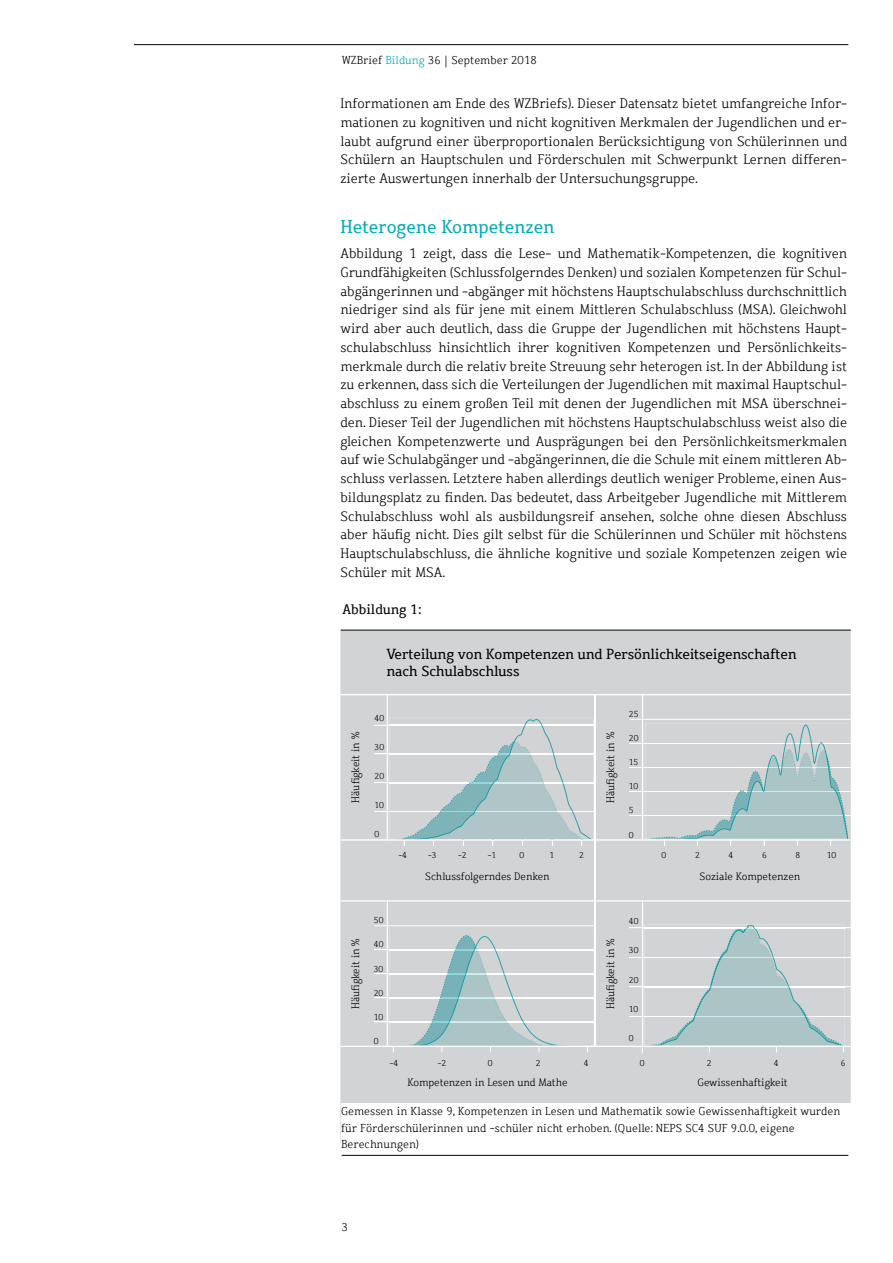
<style>
.page{position:relative;width:893px;height:1263px;background:#fff}
.page>*{position:absolute;margin:0;border:0;box-sizing:border-box;transform-origin:0 0}
.t1{font:18px "Dahrendorf";color:#00abb5}
.t2{font:14.25px/17.1px "Dahrendorf";letter-spacing:-.01em;color:#000}
.t3{font:300 13.5px/18.8px "Dahrendorf";color:#000;text-align:justify}
.t4{font:13.5px "Dahrendorf";color:#000}
.t5{font:300 11.25px/16.5px "Dahrendorf";letter-spacing:.01em;color:#000}
.t6{font:300 10.5px "Dahrendorf";color:#000}
.t7{font:300 8.4px "Dahrendorf";letter-spacing:.02em;color:#000}
.s1{color:#00abb5}
</style>
<div class="page">
<hr style="left:134px;top:44px;width:714px;height:1px;background:#000">
<div style="left:340px;top:630px;width:511px;height:512px;background:#d1d3d4"></div>
<hr style="left:374px;top:782px;width:221px;height:1px;background:#fff">
<hr style="left:374px;top:997px;width:221px;height:1px;background:#fff">
<hr style="left:629px;top:791px;width:222px;height:1px;background:#fff">
<hr style="left:629px;top:986px;width:222px;height:1px;background:#fff">
<hr style="left:374px;top:811px;width:221px;height:1px;background:#fff">
<hr style="left:374px;top:1022px;width:221px;height:1px;background:#fff">
<hr style="left:629px;top:815px;width:222px;height:1px;background:#fff">
<hr style="left:629px;top:1016px;width:222px;height:1px;background:#fff">
<hr style="left:374px;top:754px;width:221px;height:1px;background:#fff">
<hr style="left:374px;top:973px;width:221px;height:1px;background:#fff">
<hr style="left:629px;top:767px;width:222px;height:1px;background:#fff">
<hr style="left:629px;top:957px;width:222px;height:1px;background:#fff">
<hr style="left:374px;top:725px;width:221px;height:1px;background:#fff">
<hr style="left:374px;top:925px;width:221px;height:1px;background:#fff">
<hr style="left:629px;top:719px;width:222px;height:1px;background:#fff">
<hr style="left:374px;top:949px;width:221px;height:1px;background:#fff">
<hr style="left:629px;top:743px;width:222px;height:1px;background:#fff">
<hr style="left:629px;top:927px;width:222px;height:1px;background:#fff">
<hr style="left:387px;top:695px;width:1px;height:146px;background:#fff">
<hr style="left:594px;top:694px;width:2px;height:352px;background:#fff">
<hr style="left:387px;top:901px;width:1px;height:146px;background:#fff">
<hr style="left:642px;top:694px;width:1px;height:145px;background:#fff">
<hr style="left:642px;top:901px;width:1px;height:146px;background:#fff">
<hr style="left:340px;top:1046px;width:511px;height:1px;background:#fff">
<hr style="left:340px;top:900px;width:511px;height:1px;background:#fff">
<hr style="left:340px;top:694px;width:511px;height:1px;background:#fff">
<img style="left:389px;top:718px;width:204px;height:121px">
<img style="left:389px;top:782px;width:204px;height:1px">
<img style="left:389px;top:811px;width:204px;height:1px">
<img style="left:389px;top:754px;width:204px;height:1px">
<img style="left:389px;top:725px;width:204px;height:1px">
<img style="left:390px;top:930px;width:204px;height:115px">
<img style="left:390px;top:997px;width:204px;height:1px">
<img style="left:390px;top:1022px;width:204px;height:1px">
<img style="left:390px;top:973px;width:204px;height:1px">
<img style="left:390px;top:949px;width:204px;height:1px">
<img style="left:645px;top:723px;width:204px;height:116px">
<img style="left:645px;top:791px;width:204px;height:1px">
<img style="left:645px;top:815px;width:204px;height:1px">
<img style="left:645px;top:767px;width:204px;height:1px">
<img style="left:645px;top:743px;width:204px;height:1px">
<img style="left:644px;top:924px;width:200px;height:121px">
<img style="left:644px;top:986px;width:200px;height:1px">
<img style="left:644px;top:1016px;width:200px;height:1px">
<img style="left:644px;top:957px;width:200px;height:1px">
<img style="left:644px;top:927px;width:200px;height:1px">
<hr style="left:340px;top:839px;width:511px;height:2px;background:#fff">
<hr style="left:341px;top:630px;width:510px;height:1px;background:#000">
<div style="left:341px;top:1103px;width:512px;height:50px;background:#fff"></div>
<hr style="left:342px;top:1155px;width:506px;height:1px;background:#000">
<p class="t5" style="left:342px;top:52px;width:197px">WZBrief <span class="s1">Bildung</span> 36 | September 2018</p>
<p class="t3" style="left:340px;top:94px;width:508px">Informationen am Ende des WZBriefs). Dieser Datensatz bietet umfangreiche Infor&shy;mationen zu kognitiven und nicht kognitiven Merkmalen der Jugendlichen und er&shy;laubt aufgrund einer überproportionalen Berücksichtigung von Schülerinnen und Schülern an Hauptschulen und Förderschulen mit Schwerpunkt Lernen differen&shy;zierte Auswertungen innerhalb der Untersuchungsgruppe.</p>
<h1 class="t1" style="left:340px;top:216px;width:215px">Heterogene Kompetenzen</h1>
<p class="t3" style="left:340px;top:244px;width:508px">Abbildung 1 zeigt, dass die Lese- und Mathematik-Kompetenzen, die kognitiven Grundfähigkeiten (Schlussfolgerndes Denken) und sozialen Kompetenzen für Schul&shy;abgängerinnen und -abgänger mit höchstens Hauptschulabschluss durchschnittlich niedriger sind als für jene mit einem Mittleren Schulabschluss (MSA). Gleichwohl wird aber auch deutlich, dass die Gruppe der Jugendlichen mit höchstens Haupt&shy;schulabschluss hinsichtlich ihrer kognitiven Kompetenzen und Persönlichkeits&shy;merkmale durch die relativ breite Streuung sehr heterogen ist. In der Abbildung ist zu erkennen, dass sich die Verteilungen der Jugendlichen mit maximal Hauptschul&shy;abschluss zu einem großen Teil mit denen der Jugendlichen mit MSA überschnei&shy;den. Dieser Teil der Jugendlichen mit höchstens Hauptschulabschluss weist also die gleichen Kompetenzwerte und Ausprägungen bei den Persönlichkeitsmerkmalen auf wie Schulabgänger und -abgängerinnen, die die Schule mit einem mittleren Ab&shy;schluss verlassen. Letztere haben allerdings deutlich weniger Probleme, einen Aus&shy;bildungsplatz zu finden. Das bedeutet, dass Arbeitgeber Jugendliche mit Mittlerem Schulabschluss wohl als ausbildungsreif ansehen, solche ohne diesen Abschluss aber häufig nicht. Dies gilt selbst für die Schülerinnen und Schüler mit höchstens Hauptschulabschluss, die ähnliche kognitive und soziale Kompetenzen zeigen wie Schüler mit MSA.</p>
<p class="t4" style="left:343px;top:601px;width:81px">Abbildung 1:</p>
<p class="t2" style="left:386px;top:646px;width:412px">Verteilung von Kompetenzen und Persönlichkeitseigenschaften nach Schulabschluss</p>
<p class="t7" style="left:375px;top:713px;width:11px">40</p>
<p class="t7" style="left:375px;top:742px;width:11px">30</p>
<p class="t7" style="left:375px;top:771px;width:11px">20</p>
<p class="t7" style="left:375px;top:800px;width:11px">10</p>
<p class="t7" style="left:375px;top:828px;width:6px">0</p>
<p class="t6" style="left:349px;top:803px;width:72px;rotate:-90deg">Häufigkeit in %</p>
<p class="t6" style="left:604px;top:803px;width:72px;rotate:-90deg">Häufigkeit in %</p>
<p class="t7" style="left:398px;top:850px;width:10px">-4</p>
<p class="t7" style="left:428px;top:850px;width:10px">-3</p>
<p class="t7" style="left:458px;top:850px;width:10px">-2</p>
<p class="t7" style="left:488px;top:850px;width:10px">-1</p>
<p class="t7" style="left:520px;top:850px;width:6px">0</p>
<p class="t7" style="left:549px;top:850px;width:6px">1</p>
<p class="t7" style="left:579px;top:850px;width:6px">2</p>
<p class="t6" style="left:425px;top:870px;width:126px">Schlussfolgerndes Denken</p>
<p class="t7" style="left:629px;top:708px;width:11px">25</p>
<p class="t7" style="left:629px;top:733px;width:11px">20</p>
<p class="t7" style="left:629px;top:757px;width:11px">15</p>
<p class="t7" style="left:629px;top:781px;width:11px">10</p>
<p class="t7" style="left:629px;top:805px;width:6px">5</p>
<p class="t7" style="left:629px;top:829px;width:6px">0</p>
<p class="t7" style="left:374px;top:915px;width:11px">50</p>
<p class="t7" style="left:374px;top:939px;width:11px">40</p>
<p class="t7" style="left:374px;top:963px;width:11px">30</p>
<p class="t7" style="left:374px;top:987px;width:11px">20</p>
<p class="t7" style="left:374px;top:1012px;width:11px">10</p>
<p class="t7" style="left:374px;top:1036px;width:6px">0</p>
<p class="t6" style="left:349px;top:1009px;width:72px;rotate:-90deg">Häufigkeit in %</p>
<p class="t6" style="left:604px;top:1009px;width:72px;rotate:-90deg">Häufigkeit in %</p>
<p class="t7" style="left:629px;top:916px;width:11px">40</p>
<p class="t7" style="left:629px;top:945px;width:11px">30</p>
<p class="t7" style="left:629px;top:974px;width:11px">20</p>
<p class="t7" style="left:629px;top:1004px;width:11px">10</p>
<p class="t7" style="left:629px;top:1033px;width:6px">0</p>
<p class="t7" style="left:662px;top:850px;width:6px">0</p>
<p class="t7" style="left:695px;top:850px;width:6px">2</p>
<p class="t7" style="left:729px;top:850px;width:6px">4</p>
<p class="t7" style="left:762px;top:850px;width:6px">6</p>
<p class="t7" style="left:795px;top:850px;width:6px">8</p>
<p class="t7" style="left:827px;top:850px;width:11px">10</p>
<p class="t6" style="left:699px;top:869px;width:102px">Soziale Kompetenzen</p>
<p class="t7" style="left:390px;top:1058px;width:10px">-4</p>
<p class="t7" style="left:438px;top:1058px;width:10px">-2</p>
<p class="t7" style="left:488px;top:1058px;width:6px">0</p>
<p class="t7" style="left:536px;top:1058px;width:6px">2</p>
<p class="t7" style="left:584px;top:1058px;width:6px">4</p>
<p class="t7" style="left:640px;top:1058px;width:6px">0</p>
<p class="t7" style="left:707px;top:1058px;width:6px">2</p>
<p class="t7" style="left:774px;top:1058px;width:6px">4</p>
<p class="t7" style="left:841px;top:1058px;width:6px">6</p>
<p class="t6" style="left:407px;top:1076px;width:161px">Kompetenzen in Lesen und Mathe</p>
<p class="t6" style="left:697px;top:1076px;width:92px">Gewissenhaftigkeit</p>
<p class="t5" style="left:341px;top:1103px;width:501px">Gemessen in Klasse 9, Kompetenzen in Lesen und Mathematik sowie Gewissenhaftigkeit wurden für Förderschülerinnen und -schüler nicht erhoben. (Quelle: NEPS SC4 SUF 9.0.0, eigene<br>Berechnungen)</p>
<p class="t6" style="left:400px;top:1125px;width:125px">max. Hauptschulabschluss</p>
<p class="t6" style="left:556px;top:1125px;width:119px">Mittlerer Schulabschluss</p>
<p class="t5" style="left:342px;top:1219px;width:8px">3</p>
</div>
